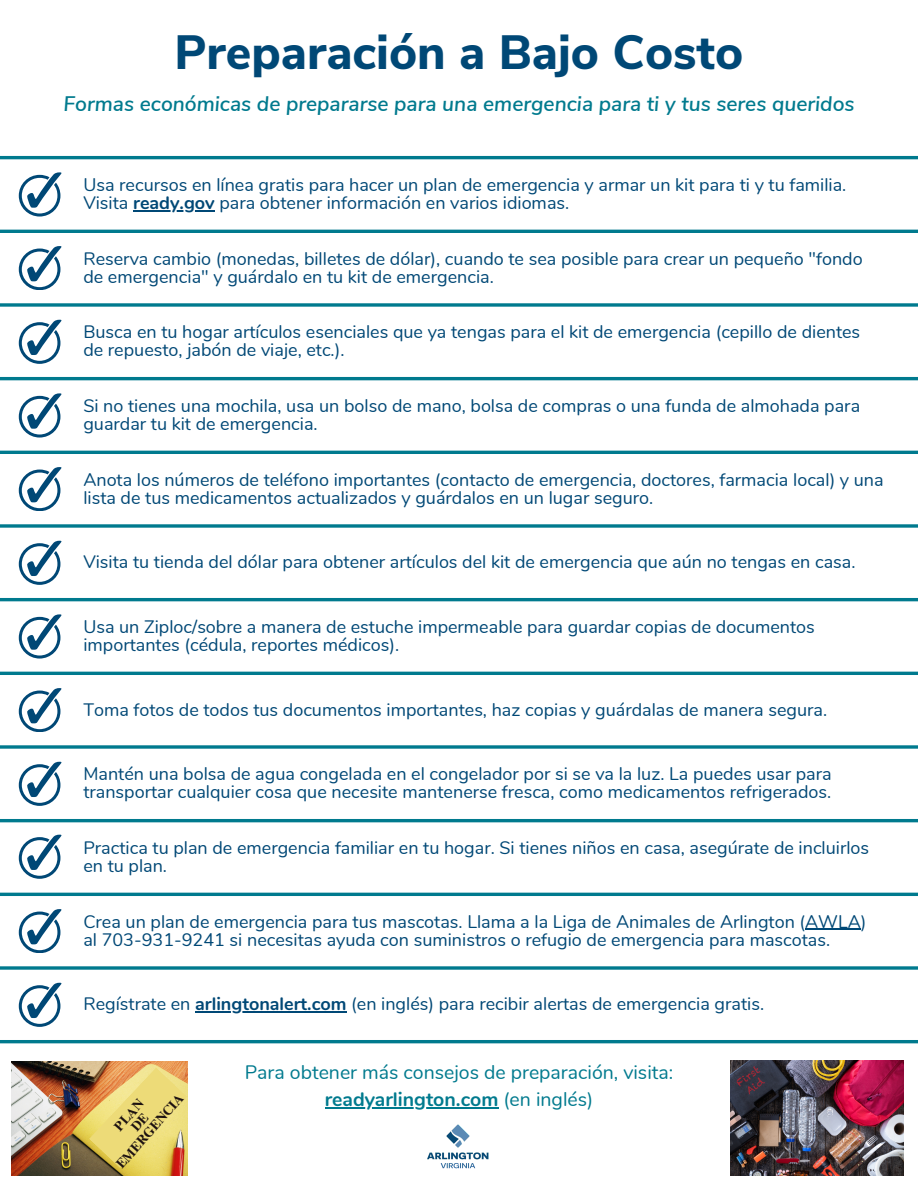
<style>
.page{position:relative;width:918px;height:1188px;background:#fff}
.page>*{position:absolute;margin:0;border:0;box-sizing:border-box;transform-origin:0 0}
.t1{font:800 48px "Nunito Sans";color:#004876}
.t2{font:italic 600 21px "Nunito Sans";color:#007a8e}
.t3{font:19.5px/27px "Nunito";color:#007a8e;text-align:center}
.t4{font:18px/18px "Nunito";color:#004876}
.t5{font:700 13.5px "Te X Gyre Termes";color:#1d1211}
.s1{font-weight:700}
</style>
<div class="page">
<hr style="left:0;top:819px;width:918px;height:3px;background:#007a8e">
<svg style="left:0;top:745px;width:918px;height:4px;background:#278e9f"></svg>
<hr style="left:0;top:672px;width:918px;height:3px;background:#007a8e">
<hr style="left:0;top:598px;width:918px;height:3px;background:#007a8e">
<svg style="left:0;top:524px;width:918px;height:4px;background:#278e9f"></svg>
<hr style="left:0;top:451px;width:918px;height:3px;background:#007a8e">
<hr style="left:0;top:377px;width:918px;height:3px;background:#007a8e">
<svg style="left:0;top:303px;width:918px;height:4px;background:#278e9f"></svg>
<hr style="left:0;top:230px;width:918px;height:3px;background:#007a8e">
<hr style="left:0;top:156px;width:918px;height:3px;background:#007a8e">
<hr style="left:0;top:893px;width:918px;height:3px;background:#007a8e">
<hr style="left:0;top:1040px;width:918px;height:3px;background:#007a8e">
<svg style="left:0;top:966px;width:918px;height:4px;background:#278e9f"></svg>
<svg style="left:19px;top:172px;width:42px;height:44px"></svg>
<svg style="left:19px;top:246px;width:42px;height:44px"></svg>
<svg style="left:19px;top:467px;width:42px;height:44px"></svg>
<svg style="left:19px;top:393px;width:42px;height:44px"></svg>
<svg style="left:19px;top:320px;width:42px;height:44px"></svg>
<svg style="left:19px;top:541px;width:42px;height:44px"></svg>
<svg style="left:19px;top:614px;width:42px;height:44px"></svg>
<svg style="left:19px;top:688px;width:42px;height:44px"></svg>
<svg style="left:19px;top:762px;width:42px;height:44px"></svg>
<svg style="left:19px;top:835px;width:42px;height:44px"></svg>
<svg style="left:19px;top:909px;width:42px;height:44px"></svg>
<hr style="left:805px;top:929px;width:56px;height:1px;background:#004876">
<svg style="left:19px;top:983px;width:42px;height:44px"></svg>
<hr style="left:195px;top:1012px;width:152px;height:1px;background:#004876">
<img style="left:730px;top:1060px;width:174px;height:115px">
<img style="left:12px;top:1062px;width:175px;height:113px">
<hr style="left:133px;top:210px;width:82px;height:1px;background:#004876">
<hr style="left:325px;top:1107px;width:173px;height:1px;background:#007a8e">
<img style="left:427px;top:1124px;width:62px;height:45px">
<svg style="left:89px;top:1067px;width:98px;height:101px;background:#e4c66e"></svg>
<p class="t1" style="left:175px;top:20px;width:570px">Preparación a Bajo Costo</p>
<p class="t2" style="left:63px;top:90px;width:793px">Formas económicas de prepararse para una emergencia para ti y tus seres queridos</p>
<p class="t4" style="left:83px;top:176px;width:765px">Usa recursos en línea gratis para hacer un plan de emergencia y armar un kit para ti y tu familia.<br>Visita <span class="s1">ready.gov</span> para obtener información en varios idiomas.</p>
<p class="t4" style="left:83px;top:250px;width:781px">Reserva cambio (monedas, billetes de dólar), cuando te sea posible para crear un pequeño "fondo de emergencia" y guárdalo en tu kit de emergencia.</p>
<p class="t4" style="left:83px;top:324px;width:778px">Busca en tu hogar artículos esenciales que ya tengas para el kit de emergencia (cepillo de dientes de repuesto, jabón de viaje, etc.).</p>
<p class="t4" style="left:83px;top:397px;width:778px">Si no tienes una mochila, usa un bolso de mano, bolsa de compras o una funda de almohada para guardar tu kit de emergencia.</p>
<p class="t4" style="left:83px;top:471px;width:802px">Anota los números de teléfono importantes (contacto de emergencia, doctores, farmacia local) y una lista de tus medicamentos actualizados y guárdalos en un lugar seguro.</p>
<p class="t4" style="left:83px;top:554px;width:774px">Visita tu tienda del dólar para obtener artículos del kit de emergencia que aún no tengas en casa.</p>
<p class="t4" style="left:83px;top:618px;width:733px">Usa un Ziploc/sobre a manera de estuche impermeable para guardar copias de documentos importantes (cédula, reportes médicos).</p>
<p class="t4" style="left:83px;top:701px;width:745px">Toma fotos de todos tus documentos importantes, haz copias y guárdalas de manera segura.</p>
<p class="t4" style="left:83px;top:766px;width:750px">Mantén una bolsa de agua congelada en el congelador por si se va la luz. La puedes usar para transportar cualquier cosa que necesite mantenerse fresca, como medicamentos refrigerados.</p>
<p class="t4" style="left:83px;top:839px;width:787px">Practica tu plan de emergencia familiar en tu hogar. Si tienes niños en casa, asegúrate de incluirlos en tu plan.</p>
<p class="t4" style="left:83px;top:913px;width:785px">Crea un plan de emergencia para tus mascotas. Llama a la Liga de Animales de Arlington (AWLA) al 703-931-9241 si necesitas ayuda con suministros o refugio de emergencia para mascotas.</p>
<p class="t4" style="left:83px;top:996px;width:682px">Regístrate en <span class="s1">arlingtonalert.com</span> (en inglés) para recibir alertas de emergencia gratis.</p>
<p class="t5" style="left:111px;top:1160px;width:96px;rotate:-49deg">EMERGENCIA</p>
<p class="t5" style="left:109px;top:1122px;width:38px;rotate:-49deg">PLAN</p>
<p class="t3" style="left:245px;top:1059px;width:430px">Para obtener más consejos de preparación, visita: <span class="s1">readyarlington.com</span> (en inglés)</p>
</div>
